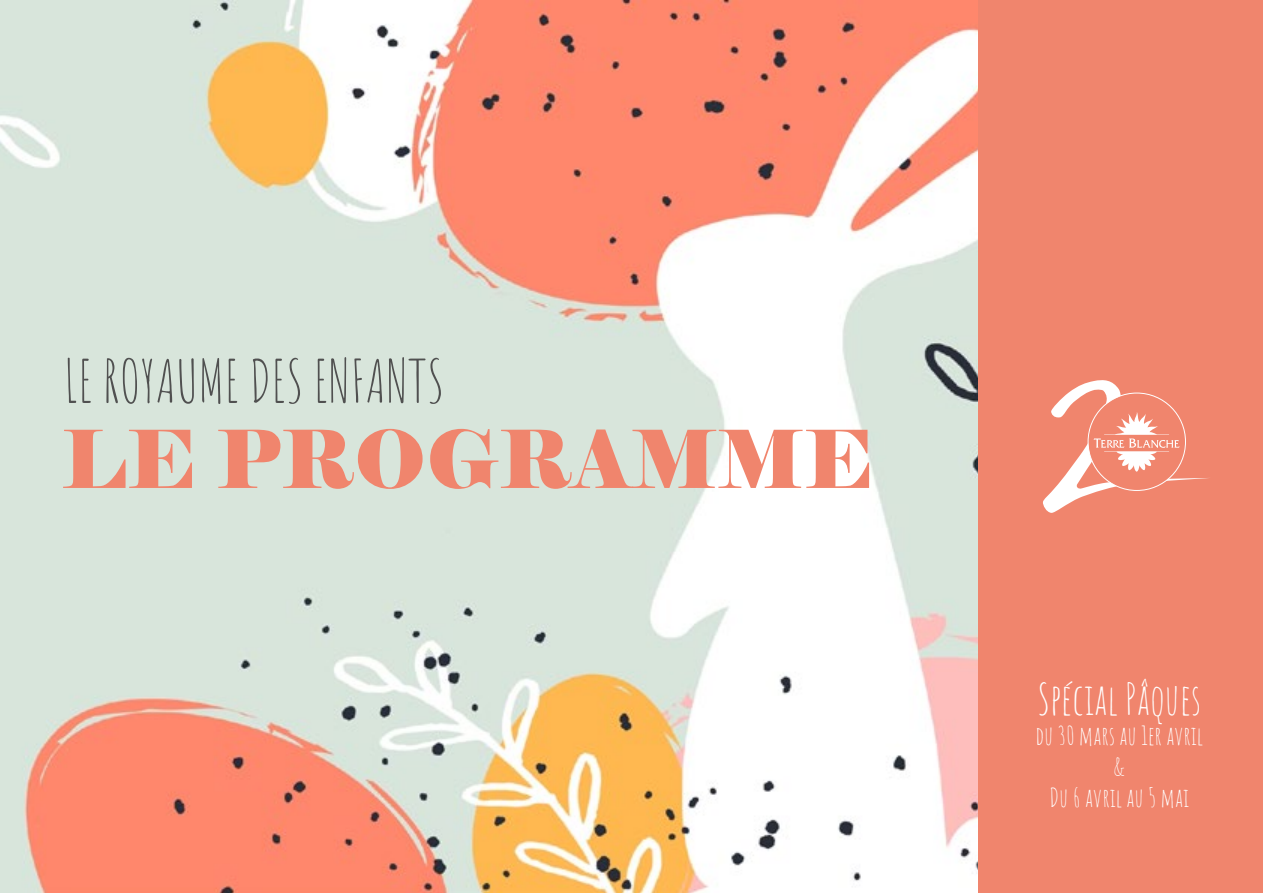
<style>
.page{position:relative;width:1263px;height:893px;background:#fff}
.page>*{position:absolute;margin:0;border:0;box-sizing:border-box;transform-origin:0 0}
.t1{font:79.8px "Elephant";color:#f0856d}
.t2{font:58.5px "Amatic SC";color:#505050}
.t3{font:42.3px "Amatic SC";color:#fff}
.t4{font:25.5px/30.6px "Amatic SC";color:#fff;text-align:center}
</style>
<div class="page">
<img style="left:0;top:0;width:978px;height:893px">
<div style="left:978px;top:0;width:285px;height:893px;background:#f0856d"></div>
<svg style="left:1043px;top:380px;width:165px;height:133px"></svg>
<h2 class="t2" style="left:64px;top:339px;width:382px">LE ROYAUME DES ENFANTS</h2>
<h1 class="t1" style="left:62px;top:409px;width:813px">LE PROGRAMME</h1>
<h3 class="t3" style="left:1037px;top:669px;width:165px">Spécial Pâques</h3>
<p class="t4" style="left:1035px;top:719px;width:169px">du 30 mars au 1er avril &amp;<br>Du 6 avril au 5 mai</p>
</div>
